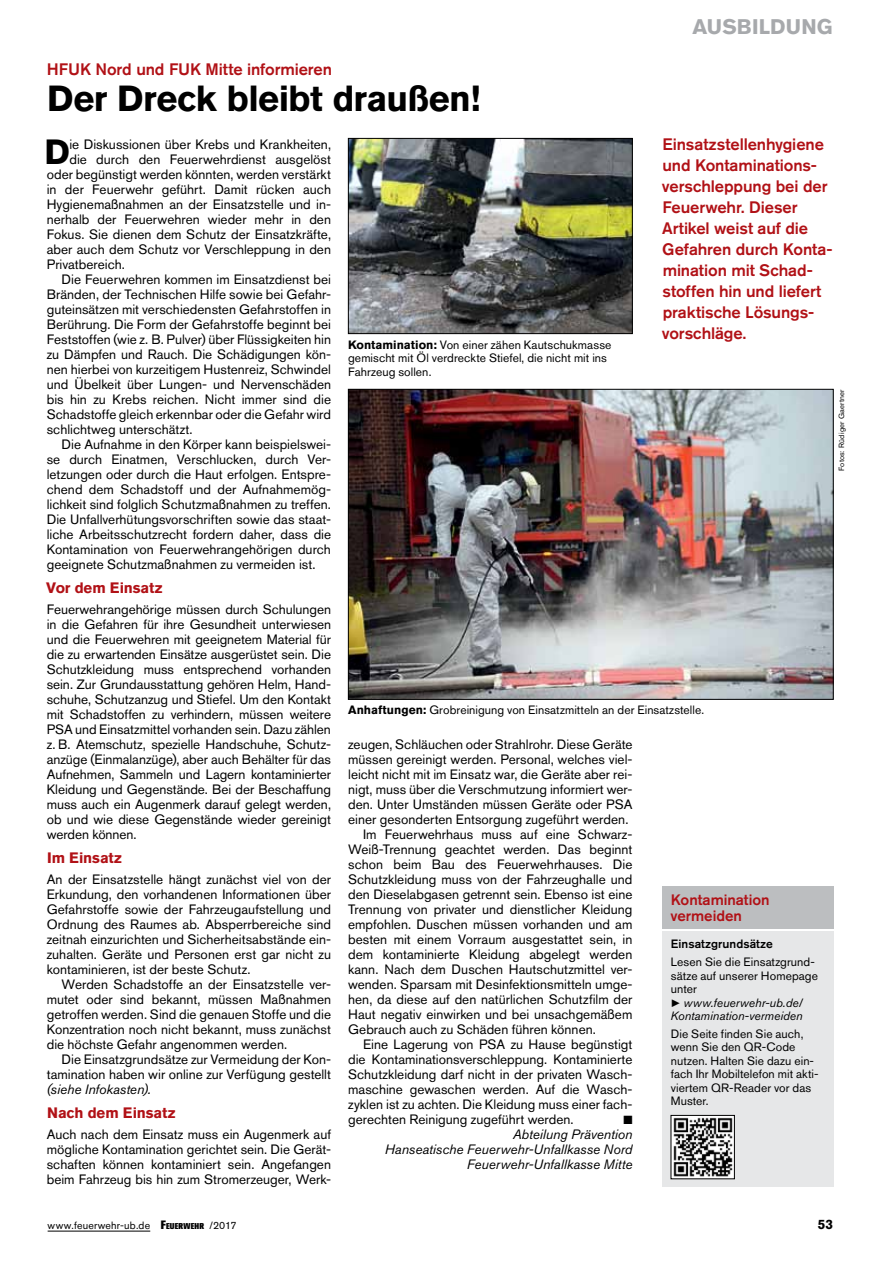
<style>
.page{position:relative;width:893px;height:1263px;background:#fff}
.page>*{position:absolute;margin:0;border:0;box-sizing:border-box;transform-origin:0 0}
.t1{font:700 36px "Akzidenz Grotesk BQ";letter-spacing:-.015em;color:#000}
.t2{font:700 34.8px "Akzidenz Grotesk BQ";color:#000}
.t3{font:700 21px "Akzidenz Grotesk BQ";letter-spacing:.01em;color:#a7a9ac}
.t4{font:500 16.5px/21px "Akzidenz Grotesk BQ";letter-spacing:-.005em;color:#b11116}
.t5{font:700 15px "Akzidenz Grotesk BQ";color:#b11116}
.t6{font:500 15px/16.5px "Akzidenz Grotesk BQ";letter-spacing:-.005em;color:#b11116}
.t7{font:13.5px/15px "Akzidenz Grotesk BQ";color:#000;text-align:justify}
.t8{font:italic 13.5px/15px "Akzidenz Grotesk BQ";color:#000;text-align:right}
.t9{font:700 13.5px "Akzidenz Grotesk BQ";color:#000}
.t10{font:12px/13.5px "Akzidenz Grotesk BQ";letter-spacing:.005em;color:#000}
.t11{font:500 12px "Akzidenz Grotesk BQ";letter-spacing:.005em;color:#000}
.t12{font:12px "Zapf Dingbats ITC";color:#000}
.t13{font:10.5px "Akzidenz Grotesk BQ";letter-spacing:.02em;color:#000}
.t14{font:7.5px "Akzidenz Grotesk BQ";letter-spacing:.025em;color:#000}
.s1{font-weight:700}
.s2{font-style:italic}
.s3{font-weight:800;font-size:12px}
.s4{font-weight:800;font-size:8.4px}
</style>
<div class="page">
<hr style="left:48px;top:1231px;width:102px;height:1px;background:#000">
<img style="left:350px;top:140px;width:280px;height:192px">
<div style="left:348px;top:138px;width:284px;height:196px;border:1px solid #000"></div>
<img style="left:350px;top:391px;width:481px;height:306px">
<div style="left:348px;top:389px;width:485px;height:310px;border:1px solid #000"></div>
<div style="left:662px;top:931px;width:171px;height:255px;background:#e6e7e8"></div>
<div style="left:662px;top:887px;width:171px;height:42px;background:#bcbec0"></div>
<img style="left:673px;top:1117px;width:60px;height:60px">
<div style="left:671px;top:1115px;width:64px;height:64px;border:1px solid #000"></div>
<p class="t4" style="left:47px;top:59px;width:287px">HFUK Nord und FUK Mitte informieren</p>
<h1 class="t1" style="left:47px;top:78px;width:435px">Der Dreck bleibt draußen!</h1>
<h3 class="t3" style="left:692px;top:15px;width:142px">Ausbildung</h3>
<h2 class="t2" style="left:44px;top:132px;width:23px">D</h2>
<p class="t7" style="left:69px;top:137px;width:263px">ie Diskussionen über Krebs und Krankheiten,</p>
<p class="t7" style="left:69px;top:152px;width:263px">die durch den Feuerwehrdienst ausgelöst</p>
<p class="t7" style="left:47px;top:167px;width:286px">oder begünstigt werden könnten, werden verstärkt</p>
<p class="t7" style="left:47px;top:182px;width:286px">in der Feuerwehr geführt. Damit rücken auch</p>
<p class="t7" style="left:47px;top:197px;width:286px">Hygienemaßnahmen an der Einsatzstelle und in-</p>
<p class="t7" style="left:47px;top:212px;width:286px">nerhalb der Feuerwehren wieder mehr in den</p>
<p class="t7" style="left:47px;top:227px;width:286px">Fokus. Sie dienen dem Schutz der Einsatzkräfte,</p>
<p class="t7" style="left:47px;top:242px;width:286px">aber auch dem Schutz vor Verschleppung in den</p>
<p class="t7" style="left:47px;top:257px;width:80px">Privatbereich.</p>
<p class="t7" style="left:62px;top:272px;width:271px">Die Feuerwehren kommen im Einsatzdienst bei</p>
<p class="t7" style="left:47px;top:287px;width:286px">Bränden, der Technischen Hilfe sowie bei Gefahr-</p>
<p class="t7" style="left:47px;top:302px;width:286px">guteinsätzen mit verschiedensten Gefahrstoffen in</p>
<p class="t7" style="left:47px;top:317px;width:286px">Berührung. Die Form der Gefahrstoffe beginnt bei</p>
<p class="t7" style="left:47px;top:332px;width:286px">Feststoffen (wie z. B. Pulver) über Flüssigkeiten hin</p>
<p class="t7" style="left:47px;top:347px;width:286px">zu Dämpfen und Rauch. Die Schädigungen kön-</p>
<p class="t7" style="left:47px;top:362px;width:286px">nen hierbei von kurzeitigem Hustenreiz, Schwindel</p>
<p class="t7" style="left:47px;top:377px;width:286px">und Übelkeit über Lungen- und Nervenschäden</p>
<p class="t7" style="left:47px;top:392px;width:286px">bis hin zu Krebs reichen. Nicht immer sind die</p>
<p class="t7" style="left:47px;top:407px;width:286px">Schadstoffe gleich erkennbar oder die Gefahr wird</p>
<p class="t7" style="left:47px;top:422px;width:147px">schlichtweg unterschätzt.</p>
<p class="t7" style="left:62px;top:437px;width:271px">Die Aufnahme in den Körper kann beispielswei-</p>
<p class="t7" style="left:47px;top:452px;width:285px">se durch Einatmen, Verschlucken, durch Ver-</p>
<p class="t7" style="left:47px;top:467px;width:286px">letzungen oder durch die Haut erfolgen. Entspre-</p>
<p class="t7" style="left:47px;top:482px;width:286px">chend dem Schadstoff und der Aufnahmemög-</p>
<p class="t7" style="left:47px;top:497px;width:286px">lichkeit sind folglich Schutzmaßnahmen zu treffen.</p>
<p class="t7" style="left:47px;top:512px;width:286px">Die Unfallverhütungsvorschriften sowie das staat-</p>
<p class="t7" style="left:47px;top:527px;width:286px">liche Arbeitsschutzrecht fordern daher, dass die</p>
<p class="t7" style="left:47px;top:542px;width:286px">Kontamination von Feuerwehrangehörigen durch</p>
<p class="t7" style="left:47px;top:557px;width:270px">geeignete Schutzmaßnahmen zu vermeiden ist.</p>
<p class="t5" style="left:46px;top:579px;width:118px">Vor dem Einsatz</p>
<p class="t7" style="left:47px;top:602px;width:286px">Feuerwehrangehörige müssen durch Schulungen in die Gefahren für ihre Gesundheit unterwiesen und die Feuerwehren mit geeignetem Material für die zu erwartenden Einsätze ausgerüstet sein. Die Schutzkleidung muss entsprechend vorhanden sein. Zur Grundausstattung gehören Helm, Hand&shy;schuhe, Schutzanzug und Stiefel. Um den Kontakt mit Schadstoffen zu verhindern, müssen weitere PSA und Einsatzmittel vorhanden sein. Dazu zählen z. B. Atemschutz, spezielle Handschuhe, Schutz&shy;anzüge (Einmalanzüge), aber auch Behälter für das Aufnehmen, Sammeln und Lagern kontaminierter Kleidung und Gegenstände. Bei der Beschaffung muss auch ein Augenmerk darauf gelegt werden, ob und wie diese Gegenstände wieder gereinigt werden können.</p>
<p class="t5" style="left:47px;top:849px;width:76px">Im Einsatz</p>
<p class="t7" style="left:47px;top:872px;width:286px">An der Einsatzstelle hängt zunächst viel von der Erkundung, den vorhandenen Informationen über Gefahrstoffe sowie der Fahrzeugaufstellung und Ordnung des Raumes ab. Absperrbereiche sind zeitnah einzurichten und Sicherheitsabstände ein&shy;zuhalten. Geräte und Personen erst gar nicht zu kontaminieren, ist der beste Schutz.</p>
<p class="t7" style="left:47px;top:977px;width:286px;text-indent:15px">Werden Schadstoffe an der Einsatzstelle ver&shy;mutet oder sind bekannt, müssen Maßnahmen getroffen werden. Sind die genauen Stoffe und die Konzentration noch nicht bekannt, muss zunächst die höchste Gefahr angenommen werden.</p>
<p class="t7" style="left:47px;top:1052px;width:286px;text-align:right">Die Einsatzgrundsätze zur Vermeidung der Kon&shy;tamination haben wir online zur Verfügung gestellt</p>
<p class="t8" style="left:47px;top:1082px;width:106px">(siehe Infokasten).</p>
<p class="t5" style="left:47px;top:1104px;width:130px">Nach dem Einsatz</p>
<p class="t7" style="left:47px;top:1127px;width:286px">Auch nach dem Einsatz muss ein Augenmerk auf mögliche Kontamination gerichtet sein. Die Gerät&shy;schaften können kontaminiert sein. Angefangen beim Fahrzeug bis hin zum Stromerzeuger, Werk-</p>
<p class="t10" style="left:348px;top:338px;width:265px"><span class="s1">Kontamination:</span> Von einer zähen Kautschukmasse gemischt mit Öl verdreckte Stiefel, die nicht mit ins<br>Fahrzeug sollen.</p>
<p class="t4" style="left:662px;top:133px;width:172px">Einsatzstellenhygiene und Kontaminations&shy;verschleppung bei der<br>Feuerwehr. Dieser<br>Artikel weist auf die<br>Gefahren durch Konta&shy;mination mit Schad&shy;stoffen hin und liefert praktische Lösungs&shy;vorschläge.</p>
<p class="t14" style="left:837px;top:471px;width:83px;rotate:-90deg">Fotos: Rüdiger Gaertner</p>
<p class="t10" style="left:348px;top:703px;width:357px"><span class="s1">Anhaftungen:</span> Grobreinigung von Einsatzmitteln an der Einsatzstelle.</p>
<p class="t7" style="left:348px;top:737px;width:286px">zeugen, Schläuchen oder Strahlrohr. Diese Geräte</p>
<p class="t7" style="left:348px;top:752px;width:286px">müssen gereinigt werden. Personal, welches viel-</p>
<p class="t7" style="left:348px;top:767px;width:286px">leicht nicht mit im Einsatz war, die Geräte aber rei-</p>
<p class="t7" style="left:348px;top:782px;width:286px">nigt, muss über die Verschmutzung informiert wer-</p>
<p class="t7" style="left:348px;top:797px;width:286px">den. Unter Umständen müssen Geräte oder PSA</p>
<p class="t7" style="left:348px;top:812px;width:282px">einer gesonderten Entsorgung zugeführt werden.</p>
<p class="t7" style="left:363px;top:827px;width:271px">Im Feuerwehrhaus muss auf eine Schwarz-</p>
<p class="t7" style="left:348px;top:842px;width:286px">Weiß-Trennung geachtet werden. Das beginnt</p>
<p class="t7" style="left:348px;top:857px;width:286px">schon beim Bau des Feuerwehrhauses. Die</p>
<p class="t7" style="left:348px;top:872px;width:286px">Schutzkleidung muss von der Fahrzeughalle und</p>
<p class="t7" style="left:348px;top:887px;width:286px">den Dieselabgasen getrennt sein. Ebenso ist eine</p>
<p class="t7" style="left:348px;top:902px;width:286px">Trennung von privater und dienstlicher Kleidung</p>
<p class="t7" style="left:348px;top:917px;width:286px">empfohlen. Duschen müssen vorhanden und am</p>
<p class="t7" style="left:348px;top:932px;width:286px">besten mit einem Vorraum ausgestattet sein, in</p>
<p class="t7" style="left:348px;top:947px;width:286px">dem kontaminierte Kleidung abgelegt werden</p>
<p class="t7" style="left:348px;top:962px;width:286px">kann. Nach dem Duschen Hautschutzmittel ver-</p>
<p class="t7" style="left:348px;top:977px;width:286px">wenden. Sparsam mit Desinfektionsmitteln umge-</p>
<p class="t7" style="left:348px;top:992px;width:286px">hen, da diese auf den natürlichen Schutzfilm der</p>
<p class="t7" style="left:348px;top:1007px;width:286px">Haut negativ einwirken und bei unsachgemäßem</p>
<p class="t7" style="left:348px;top:1022px;width:249px">Gebrauch auch zu Schäden führen können.</p>
<p class="t7" style="left:363px;top:1037px;width:271px">Eine Lagerung von PSA zu Hause begünstigt</p>
<p class="t7" style="left:348px;top:1052px;width:286px">die Kontaminationsverschleppung. Kontaminierte</p>
<p class="t7" style="left:348px;top:1067px;width:286px">Schutzkleidung darf nicht in der privaten Wasch-</p>
<p class="t7" style="left:348px;top:1082px;width:285px">maschine gewaschen werden. Auf die Wasch-</p>
<p class="t7" style="left:348px;top:1097px;width:285px">zyklen ist zu achten. Die Kleidung muss einer fach-</p>
<p class="t7" style="left:348px;top:1112px;width:227px">gerechten Reinigung zugeführt werden.</p>
<p class="t12" style="left:623px;top:1114px;width:11px">■</p>
<p class="t8" style="left:385px;top:1127px;width:249px">Abteilung Prävention<br>Hanseatische Feuerwehr-Unfallkasse Nord<br>Feuerwehr-Unfallkasse Mitte</p>
<p class="t6" style="left:671px;top:891px;width:100px">Kontamination vermeiden</p>
<p class="t11" style="left:671px;top:937px;width:104px">Einsatzgrundsätze</p>
<p class="t10" style="left:670px;top:955px;width:149px">Lesen Sie die Einsatzgrund&shy;sätze auf unserer Homepage unter<br>▶ <span class="s2">www.feuerwehr-ub.de/<br>Kontamination-vermeiden</span></p>
<p class="t10" style="left:671px;top:1027px;width:149px">Die Seite finden Sie auch, wenn Sie den QR-Code nutzen. Halten Sie dazu ein&shy;fach Ihr Mobiltelefon mit akti&shy;viertem QR-Reader vor das<br>Muster.</p>
<p class="t13" style="left:48px;top:1219px;width:190px">www.feuerwehr-ub.de <span class="s3">F</span><span class="s4">EUERWEHR</span> /2017</p>
<p class="t9" style="left:818px;top:1217px;width:17px">53</p>
</div>
